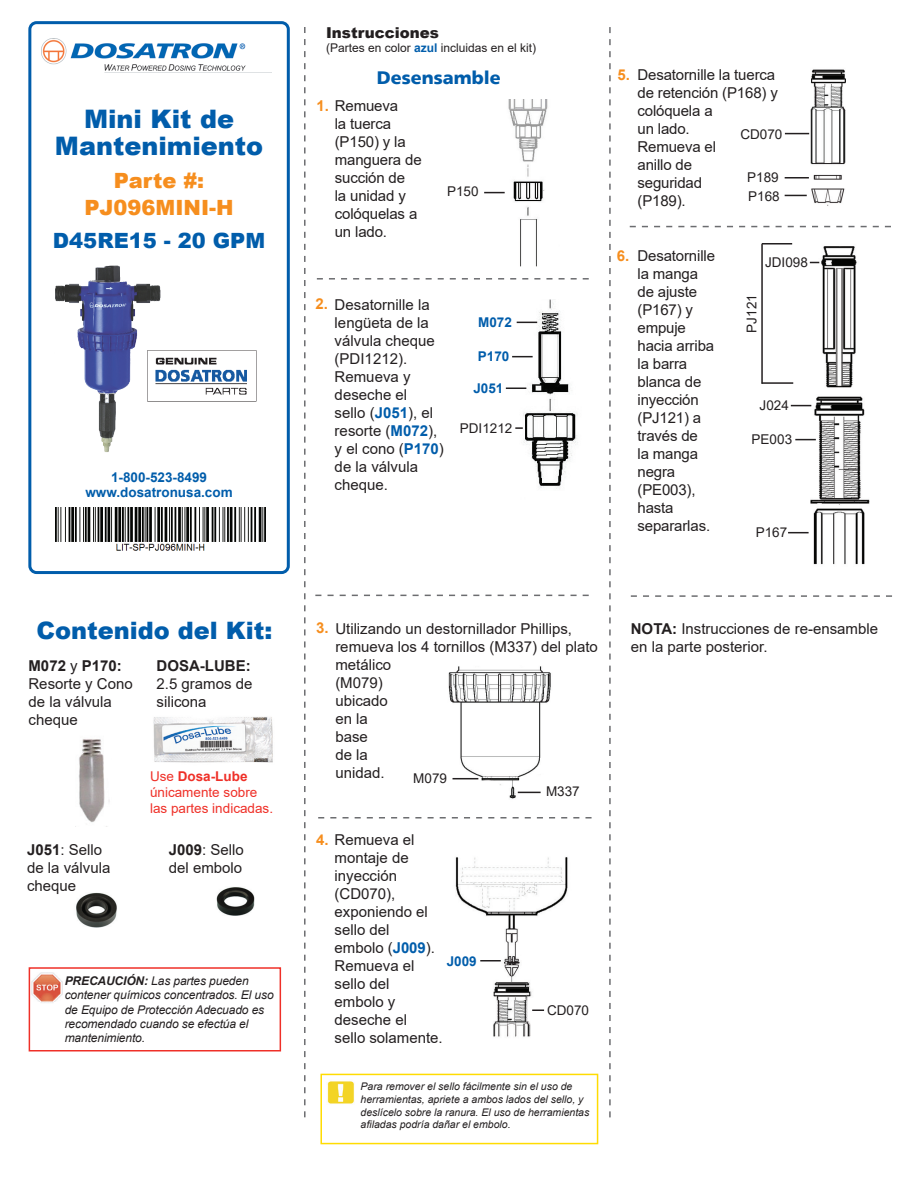
<style>
.page{position:relative;width:918px;height:1188px;background:#fff}
.page>*{position:absolute;margin:0;border:0;box-sizing:border-box;transform-origin:0 0}
.t1{font:900 25.5px/27px "Arial";color:#015dab;text-align:center}
.t2{font:900 24px "Arial";color:#015dab}
.t3{font:900 21px/27px "Arial";color:#f68e1e;text-align:center}
.t4{font:900 21px "Arial";color:#015dab}
.t5{font:900 18px "Frutiger";color:#015dab}
.t6{font:15px/18px "Arial";color:#231f20}
.t7{font:900 15px "Arial";color:#231f20}
.t8{font:700 15px "Arial";color:#231f20}
.t9{font:700 15px "Arial";color:#f68e1e}
.t10{font:13.5px/18.6px "Arial";color:#231f20}
.t11{font:700 13.5px/15px "Arial";color:#015dab;text-align:center}
.t12{font:13.5px/16.2px "Arial";color:#ef3028}
.t13{font:italic 12px/14.4px "Arial";letter-spacing:-.01em;color:#231f20}
.t14{font:12px "Arial";color:#231f20}
.t15{font:italic 10.5px/12.6px "Arial";color:#231f20}
.s1{font-weight:700}
.s2{font-weight:700;color:#015dab}
.s3{font-weight:700;color:#f68e1e}
</style>
<div class="page">
<div style="left:28px;top:21px;width:262px;height:553px;border:3px solid #015dab;border-radius:7px"></div>
<img style="left:160px;top:350px;width:97px;height:52px">
<img style="left:55px;top:265px;width:105px;height:187px">
<img style="left:448px;top:666px;width:103px;height:133px">
<img style="left:455px;top:857px;width:113px;height:180px">
<img style="left:784px;top:69px;width:62px;height:137px">
<img style="left:79px;top:739px;width:31px;height:84px">
<svg style="left:317px;top:278px;width:272px;height:2px"></svg>
<img style="left:327px;top:1081px;width:27px;height:23px">
<div style="left:320px;top:1074px;width:278px;height:70px;border:2px solid #ffdc01"></div>
<svg style="left:315px;top:595px;width:274px;height:1px"></svg>
<svg style="left:453px;top:778px;width:25px;height:1px"></svg>
<svg style="left:518px;top:792px;width:23px;height:1px"></svg>
<img style="left:495px;top:99px;width:53px;height:168px">
<svg style="left:484px;top:192px;width:21px;height:1px"></svg>
<img style="left:515px;top:299px;width:63px;height:190px">
<svg style="left:515px;top:427px;width:8px;height:2px"></svg>
<svg style="left:506px;top:388px;width:20px;height:1px"></svg>
<svg style="left:517px;top:322px;width:20px;height:1px"></svg>
<svg style="left:512px;top:356px;width:21px;height:1px"></svg>
<hr style="left:785px;top:177px;width:24px;height:2px;background:#231f20">
<svg style="left:785px;top:195px;width:22px;height:1px"></svg>
<img style="left:153px;top:717px;width:120px;height:46px">
<svg style="left:318px;top:817px;width:274px;height:2px"></svg>
<svg style="left:631px;top:595px;width:261px;height:2px"></svg>
<svg style="left:630px;top:226px;width:261px;height:1px"></svg>
<svg style="left:609px;top:27px;width:2px;height:1091px"></svg>
<svg style="left:304px;top:27px;width:2px;height:1090px"></svg>
<hr style="left:480px;top:960px;width:21px;height:2px;background:#231f20">
<svg style="left:532px;top:1010px;width:12px;height:1px"></svg>
<svg style="left:785px;top:133px;width:24px;height:1px"></svg>
<img style="left:810px;top:246px;width:60px;height:319px">
<svg style="left:791px;top:405px;width:20px;height:1px"></svg>
<svg style="left:795px;top:439px;width:21px;height:1px"></svg>
<hr style="left:762px;top:243px;width:30px;height:2px;background:#231f20">
<hr style="left:762px;top:382px;width:31px;height:2px;background:#231f20">
<hr style="left:761px;top:244px;width:2px;height:140px;background:#231f20">
<svg style="left:788px;top:532px;width:21px;height:1px"></svg>
<img style="left:76px;top:892px;width:41px;height:36px">
<img style="left:216px;top:887px;width:39px;height:29px">
<img style="left:32px;top:973px;width:31px;height:30px">
<div style="left:29px;top:967px;width:252px;height:85px;border:2px solid #ef3028"></div>
<img style="left:56px;top:508px;width:209px;height:43px">
<img style="left:42px;top:39px;width:230px;height:34px">
<h1 class="t1" style="left:55px;top:104px;width:210px">Mini Kit de<br>Mantenimiento</h1>
<h3 class="t3" style="left:84px;top:167px;width:151px">Parte #:<br>PJ096MINI-H</h3>
<h3 class="t4" style="left:53px;top:226px;width:214px">D45RE15 - 20 GPM</h3>
<p class="t11" style="left:85px;top:470px;width:149px">1-800-523-8499 www.dosatronusa.com</p>
<h2 class="t2" style="left:37px;top:613px;width:237px">Contenido del Kit:</h2>
<p class="t6" style="left:28px;top:657px;width:106px"><span class="s1">M072</span> y <span class="s1">P170:<br></span>Resorte y Cono de la válvula cheque</p>
<p class="t8" style="left:157px;top:655px;width:96px">DOSA-LUBE:</p>
<p class="t6" style="left:157px;top:674px;width:97px">2.5 gramos de silicona</p>
<p class="t12" style="left:150px;top:768px;width:125px">Use <span class="s1">Dosa-Lube </span>únicamente sobre las partes indicadas.</p>
<p class="t6" style="left:27px;top:841px;width:85px"><span class="s1">J051</span>: Sello de la válvula cheque</p>
<p class="t6" style="left:169px;top:841px;width:77px"><span class="s1">J009</span>: Sello del embolo</p>
<p class="t13" style="left:65px;top:974px;width:210px"><span class="s1">PRECAUCIÓN:</span> Las partes pueden contener químicos concentrados. El uso de Equipo de Protección Adecuado es recomendado cuando se efectúa el mantenimiento.</p>
<p class="t7" style="left:326px;top:22px;width:115px">Instrucciones</p>
<p class="t14" style="left:326px;top:40px;width:212px">(Partes en color <span class="s2">azul</span> incluidas en el kit)</p>
<p class="t5" style="left:377px;top:67px;width:126px">Desensamble</p>
<p class="t6" style="left:335px;top:96px;width:88px;text-indent:-18px"><span class="s3">1.</span> Remueva<br>la tuerca (P150) y la manguera de succión de<br>la unidad y colóquelas a un lado.</p>
<p class="t10" style="left:447px;top:182px;width:33px">P150</p>
<p class="t9" style="left:315px;top:294px;width:14px">2.</p>
<p class="t6" style="left:335px;top:295px;width:111px">Desatornille la lengüeta de la válvula cheque (PDI1212).<br>Remueva y deseche el<br>sello (<span class="s2">J051</span>), el resorte (<span class="s2">M072</span>), y el cono (<span class="s2">P170</span>) de la válvula cheque.</p>
<p class="t11" style="left:478px;top:315px;width:35px">M072</p>
<p class="t11" style="left:478px;top:349px;width:33px">P170</p>
<p class="t11" style="left:473px;top:381px;width:32px">J051</p>
<p class="t10" style="left:460px;top:419px;width:54px">PDI1212</p>
<p class="t9" style="left:618px;top:64px;width:14px">5.</p>
<p class="t6" style="left:638px;top:65px;width:142px">Desatornille la tuerca de retención (P168) y colóquela a<br>un lado.<br>Remueva el<br>anillo de<br>seguridad<br>(P189).</p>
<p class="t10" style="left:740px;top:125px;width:44px">CD070</p>
<p class="t10" style="left:747px;top:168px;width:34px">P189<br>P168</p>
<p class="t9" style="left:617px;top:245px;width:14px">6.</p>
<p class="t6" style="left:638px;top:247px;width:79px">Desatornille la manga de ajuste (P167) y empuje hacia arriba la barra blanca de inyección (PJ121) a través de<br>la manga negra (PE003), hasta separarlas.</p>
<p class="t10" style="left:765px;top:253px;width:44px">JDI098</p>
<p class="t10" style="left:742px;top:333px;width:40px;rotate:-90deg">PJ121</p>
<p class="t10" style="left:760px;top:395px;width:31px">J024</p>
<p class="t10" style="left:752px;top:430px;width:42px">PE003</p>
<p class="t10" style="left:756px;top:523px;width:33px">P167</p>
<p class="t6" style="left:335px;top:619px;width:264px;text-indent:-19px"><span class="s3">3.</span> Utilizando un destornillador Phillips, remueva los 4 tornillos (M337) del plato metálico<br>(M079)<br>ubicado<br>en la<br>base<br>de la<br>unidad.</p>
<p class="t10" style="left:413px;top:769px;width:35px">M079</p>
<p class="t6" style="left:335px;top:830px;width:110px;text-indent:-18px"><span class="s3">4.</span> Remueva el montaje de inyección (CD070), exponiendo el sello del<br>embolo (<span class="s2">J009</span>).<br>Remueva el sello del<br>embolo y deseche el<br>sello solamente.</p>
<p class="t11" style="left:447px;top:954px;width:32px">J009</p>
<p class="t10" style="left:546px;top:782px;width:35px">M337</p>
<p class="t10" style="left:547px;top:1000px;width:44px">CD070</p>
<p class="t15" style="left:361px;top:1081px;width:230px">Para remover el sello fácilmente sin el uso de herramientas, apriete a ambos lados del sello, y deslícelo sobre la ranura. El uso de herramientas afiladas podría dañar el embolo.</p>
<p class="t6" style="left:631px;top:619px;width:249px"><span class="s1">NOTA:</span> Instrucciones de re-ensamble en la parte posterior.</p>
</div>
